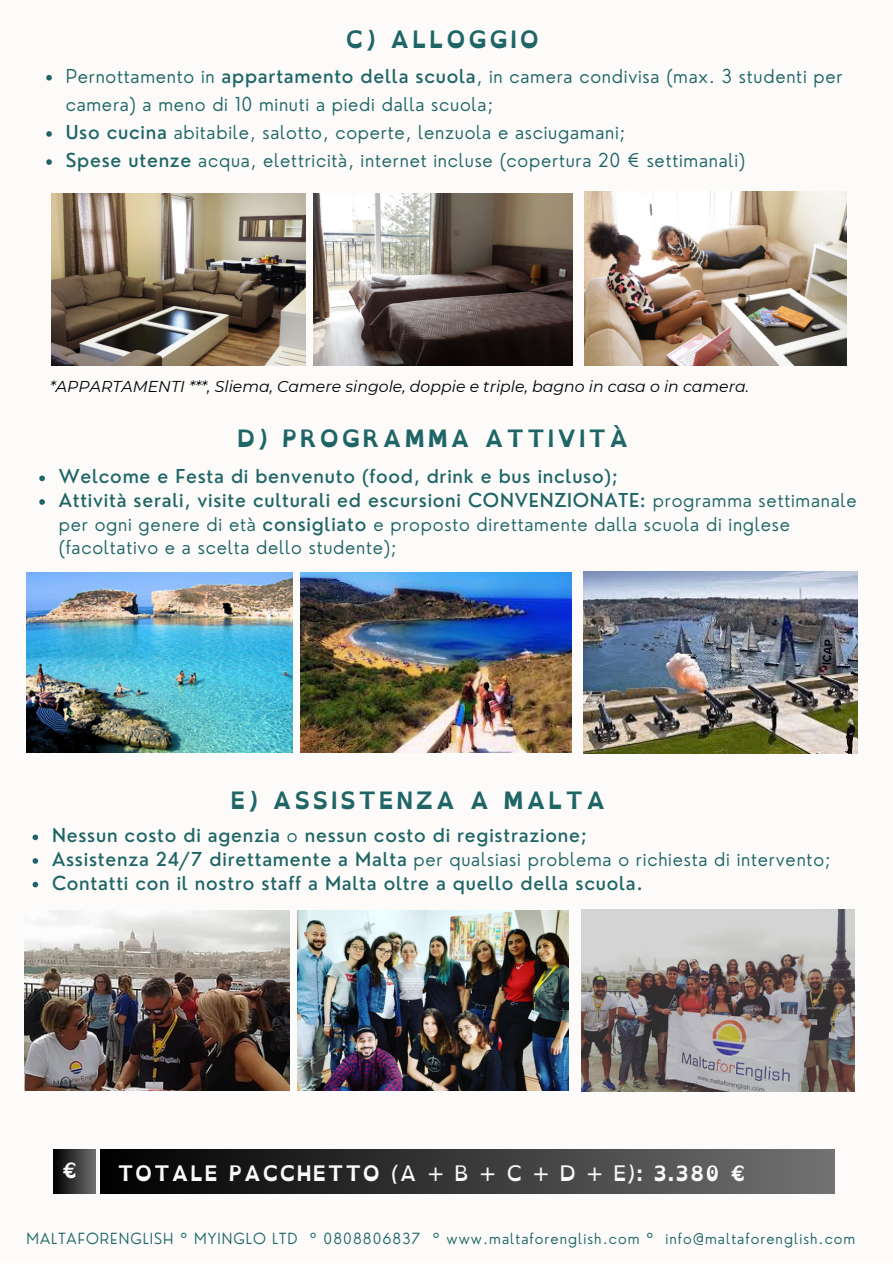
<style>
.page{position:relative;width:893px;height:1264px;background:#fff}
.page>*{position:absolute;margin:0;border:0;box-sizing:border-box;transform-origin:0 0}
.t1{font:700 24px "Open Dyslexic";letter-spacing:.09em;color:#1f6566}
.t2{font:700 21.45px "Open Dyslexic";letter-spacing:.05em;color:#fcfbfa}
.t3{font:300 18.75px/23.5px "Nourd";letter-spacing:.04em;color:#1f6566}
.t4{font:500 18.75px "Nourd";letter-spacing:.04em;color:#1f6566}
.t5{font:italic 15.75px "Montserrat";color:#000}
.t6{font:300 15px "Nourd";letter-spacing:.07em;color:#1f6566}
.s1{font-weight:500}
.s2{font-weight:300}
.s3{font-weight:400}
</style>
<div class="page">
<div style="left:0;top:0;width:892px;height:1262px;background:#fcfbfa"></div>
<svg style="left:46px;top:75px;width:6px;height:6px"></svg>
<svg style="left:46px;top:131px;width:6px;height:6px"></svg>
<svg style="left:46px;top:159px;width:6px;height:6px"></svg>
<img style="left:313px;top:193px;width:259px;height:172px">
<img style="left:52px;top:193px;width:254px;height:172px">
<img style="left:584px;top:192px;width:262px;height:173px">
<svg style="left:39px;top:475px;width:6px;height:6px"></svg>
<svg style="left:39px;top:499px;width:6px;height:6px"></svg>
<svg style="left:33px;top:834px;width:5px;height:6px"></svg>
<svg style="left:33px;top:858px;width:5px;height:5px"></svg>
<svg style="left:33px;top:881px;width:5px;height:6px"></svg>
<img style="left:300px;top:573px;width:271px;height:180px">
<img style="left:27px;top:573px;width:265px;height:180px">
<img style="left:584px;top:571px;width:273px;height:182px">
<img style="left:298px;top:910px;width:271px;height:180px">
<img style="left:24px;top:910px;width:266px;height:180px">
<img style="left:581px;top:909px;width:273px;height:182px">
<div style="left:54px;top:1149px;width:42px;height:43px;background:linear-gradient(to right,#000,#6d6d6d)"></div>
<div style="left:100px;top:1149px;width:734px;height:43px;background:linear-gradient(to right,#000,#727272)"></div>
<p class="t1" style="left:345px;top:18px;width:195px">C) ALLOGGIO</p>
<p class="t3" style="left:66px;top:62px;width:778px;line-height:28px">Pernottamento in <span class="s1">appartamento della scuola</span>, in camera condivisa (max. 3 studenti per camera) a meno di 10 minuti a piedi dalla scuola;</p>
<p class="t3" style="left:66px;top:120px;width:561px"><span class="s1">Uso cucina</span> abitabile, salotto, coperte, lenzuola e asciugamani;</p>
<p class="t3" style="left:66px;top:148px;width:681px"><span class="s1">Spese utenze</span> acqua, elettricità, internet incluse (copertura 20 € settimanali)</p>
<p class="t5" style="left:50px;top:376px;width:700px">*APPARTAMENTI ***, Sliema, Camere singole, doppie e triple, bagno in casa o in camera.</p>
<p class="t1" style="left:237px;top:417px;width:393px">D) PROGRAMMA ATTIVITÀ</p>
<p class="t4" style="left:59px;top:464px;width:560px">Welcome e Festa di benvenuto (food, drink e bus incluso);</p>
<p class="t3" style="left:59px;top:488px;width:799px"><span class="s1">Attività serali, visite culturali ed escursioni CONVENZIONATE:</span> programma settimanale per ogni genere di età <span class="s1">consigliato</span> e proposto direttamente dalla scuola di inglese (facoltativo e a scelta dello studente);</p>
<p class="t1" style="left:230px;top:778px;width:377px">E) ASSISTENZA A MALTA</p>
<p class="t4" style="left:52px;top:823px;width:536px">Nessun costo di agenzia <span class="s2">o</span> nessun costo di registrazione;</p>
<p class="t3" style="left:52px;top:847px;width:780px"><span class="s1">Assistenza 24/7 direttamente a Malta</span> per qualsiasi problema o richiesta di intervento;</p>
<p class="t4" style="left:52px;top:870px;width:592px">Contatti con il nostro staff a Malta oltre a quello della scuola.</p>
<p class="t2" style="left:61px;top:1150px;width:17px">€</p>
<p class="t2" style="left:117px;top:1153px;width:629px">TOTALE PACCHETTO <span class="s3">(A + B + C + D + E)</span>: 3.380 €</p>
<p class="t6" style="left:26px;top:1228px;width:830px">MALTAFORENGLISH ° MYINGLO LTD ° 0808806837 ° www.maltaforenglish.com ° info@maltaforenglish.com</p>
</div>
